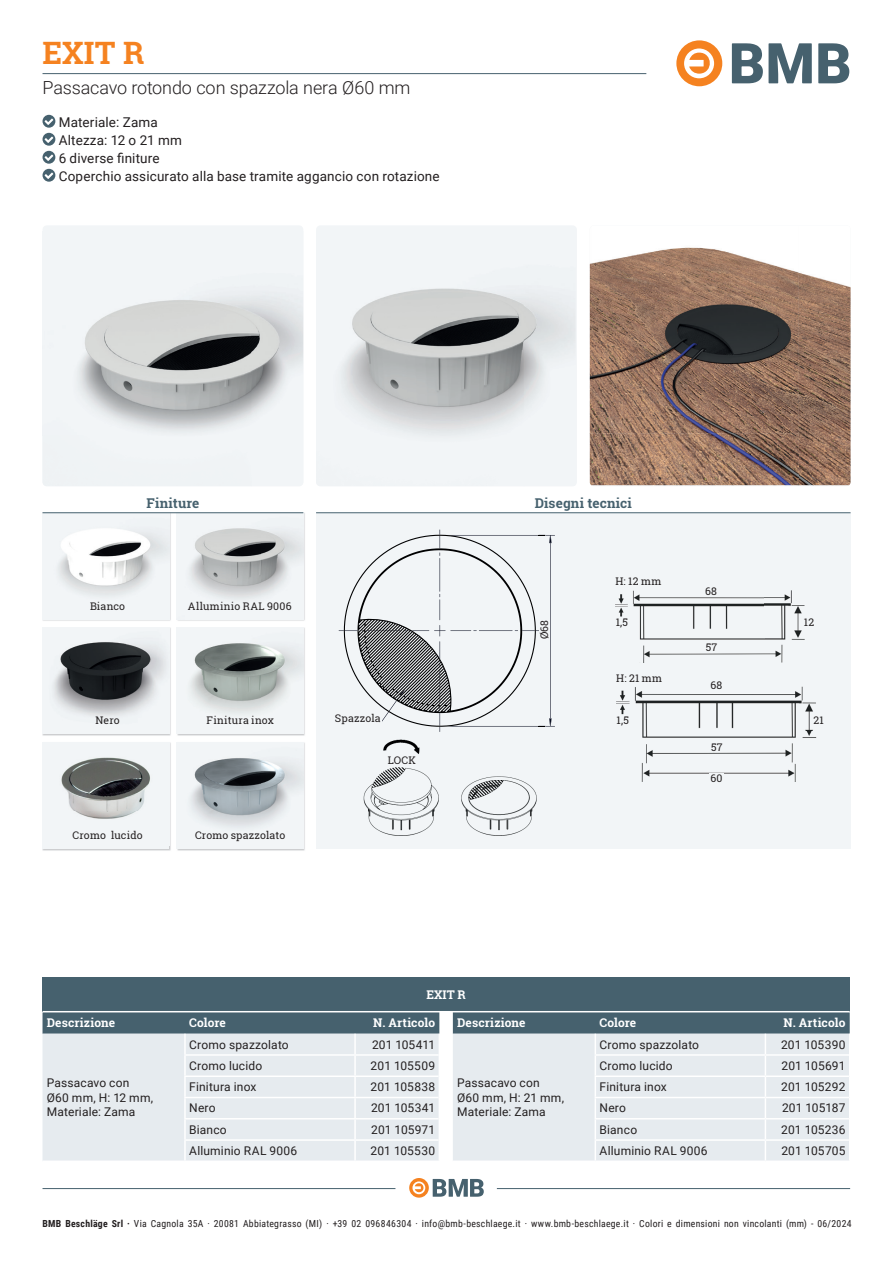
<style>
.page{position:relative;width:893px;height:1263px;background:#fff}
.page>*{position:absolute;margin:0;border:0;box-sizing:border-box;transform-origin:0 0}
.t1{font:700 30.9px "Roboto Slab";color:#f58220}
.t2{font:300 18px "Roboto";letter-spacing:-.005em;color:#231f20}
.t3{font:13.5px/18px "Roboto";letter-spacing:.01em;color:#231f20}
.t4{font:700 13.5px "Roboto Slab";letter-spacing:.01em;color:#46616e}
.t5{font:12px/14.4px "Roboto";letter-spacing:.015em;color:#231f20}
.t6{font:700 12px "Roboto Slab";letter-spacing:.01em;color:#fff}
.t7{font:10.5px "Roboto Slab";letter-spacing:.015em;color:#231f20}
.t8{font:10.05px "ISOCPEUR";color:#080c1f}
.t9{font:9.75px "Roboto Condensed";letter-spacing:.025em;color:#231f20}
.s1{font-weight:700}
</style>
<div class="page">
<hr style="left:43px;top:73px;width:603px;height:1px;background:#46616e">
<hr style="left:43px;top:1188px;width:352px;height:1px;background:#46616e">
<hr style="left:497px;top:1188px;width:353px;height:1px;background:#46616e">
<svg style="left:732px;top:43px;width:80px;height:40px"></svg>
<svg style="left:818px;top:43px;width:31px;height:40px"></svg>
<svg style="left:676px;top:40px;width:46px;height:46px"></svg>
<svg style="left:409px;top:1178px;width:75px;height:19px"></svg>
<div style="left:316px;top:225px;width:261px;height:261px;background:#f2f5f7;border-radius:4px"></div>
<img style="left:342px;top:288px;width:233px;height:146px">
<img style="left:590px;top:247px;width:261px;height:238px">
<div style="left:316px;top:513px;width:534px;height:336px;background:#f2f5f7"></div>
<div style="left:43px;top:225px;width:260px;height:261px;background:#f2f5f7;border-radius:4px"></div>
<img style="left:43px;top:295px;width:260px;height:191px">
<img style="left:615px;top:590px;width:190px;height:72px">
<div style="left:703px;top:586px;width:15px;height:10px;background:#f2f5f7"></div>
<div style="left:703px;top:642px;width:15px;height:11px;background:#f2f5f7"></div>
<div style="left:802px;top:617px;width:14px;height:10px;background:#f2f5f7"></div>
<div style="left:615px;top:617px;width:14px;height:10px;background:#f2f5f7"></div>
<img style="left:616px;top:686px;width:201px;height:96px">
<div style="left:709px;top:680px;width:15px;height:11px;background:#f2f5f7"></div>
<div style="left:811px;top:715px;width:15px;height:11px;background:#f2f5f7"></div>
<div style="left:709px;top:742px;width:15px;height:10px;background:#f2f5f7"></div>
<div style="left:709px;top:773px;width:15px;height:11px;background:#f2f5f7"></div>
<div style="left:615px;top:715px;width:15px;height:11px;background:#f2f5f7"></div>
<svg style="left:339px;top:529px;width:216px;height:203px"></svg>
<div style="left:539px;top:611px;width:10px;height:37px;background:#f2f5f7"></div>
<img style="left:363px;top:767px;width:76px;height:69px">
<img style="left:383px;top:739px;width:37px;height:15px">
<img style="left:461px;top:776px;width:76px;height:60px">
<img style="left:42px;top:512px;width:129px;height:109px">
<img style="left:43px;top:513px;width:126px;height:106px">
<img style="left:42px;top:627px;width:129px;height:109px">
<img style="left:43px;top:628px;width:126px;height:106px">
<img style="left:42px;top:742px;width:129px;height:109px">
<div style="left:43px;top:742px;width:126px;height:107px;background:#f2f5f7"></div>
<img style="left:61px;top:757px;width:89px;height:62px">
<img style="left:176px;top:512px;width:129px;height:109px">
<img style="left:177px;top:513px;width:126px;height:106px">
<img style="left:176px;top:627px;width:129px;height:109px">
<img style="left:177px;top:628px;width:126px;height:106px">
<img style="left:176px;top:742px;width:129px;height:109px">
<img style="left:177px;top:742px;width:126px;height:107px">
<svg style="left:43px;top:115px;width:12px;height:67px"></svg>
<div style="left:43px;top:978px;width:807px;height:34px;background:#46616e"></div>
<hr style="left:43px;top:1011px;width:807px;height:1px;background:#fff">
<svg style="left:43px;top:1012px;width:397px;height:148px;background:#d0d8dd"></svg>
<svg style="left:453px;top:1012px;width:397px;height:148px;background:#d0d8dd"></svg>
<hr style="left:316px;top:512px;width:535px;height:1px;background:#46616e">
<hr style="left:43px;top:512px;width:260px;height:1px;background:#46616e">
<div style="left:343px;top:713px;width:38px;height:10px;background:#f2f5f7"></div>
<h1 class="t1" style="left:43px;top:32px;width:103px">EXIT R</h1>
<h2 class="t2" style="left:43px;top:75px;width:370px">Passacavo rotondo con spazzola nera Ø60 mm</h2>
<p class="t3" style="left:59px;top:112px;width:382px">Materiale: Zama<br>Altezza: 12 o 21 mm<br>6 diverse finiture<br>Coperchio assicurato alla base tramite aggancio con rotazione</p>
<p class="t4" style="left:146px;top:493px;width:55px">Finiture</p>
<p class="t4" style="left:535px;top:493px;width:99px">Disegni tecnici</p>
<p class="t7" style="left:90px;top:599px;width:37px">Bianco</p>
<p class="t7" style="left:96px;top:713px;width:26px">Nero</p>
<p class="t7" style="left:188px;top:599px;width:105px">Alluminio RAL 9006</p>
<p class="t7" style="left:207px;top:713px;width:69px">Finitura inox</p>
<p class="t7" style="left:335px;top:711px;width:47px">Spazzola</p>
<p class="t8" style="left:360px;top:711px;width:21px">Comb</p>
<p class="t7" style="left:388px;top:753px;width:30px">LOCK</p>
<p class="t7" style="left:537px;top:639px;width:21px;rotate:-90deg">Ø68</p>
<p class="t8" style="left:538px;top:629px;width:11px;rotate:-90deg">88</p>
<p class="t7" style="left:615px;top:574px;width:47px">H: 12 mm</p>
<p class="t7" style="left:705px;top:583px;width:13px">68</p>
<p class="t7" style="left:616px;top:615px;width:14px">1,5</p>
<p class="t7" style="left:804px;top:615px;width:12px">12</p>
<p class="t7" style="left:616px;top:670px;width:47px">H: 21 mm</p>
<p class="t7" style="left:616px;top:713px;width:14px">1,5</p>
<p class="t7" style="left:706px;top:640px;width:13px">57</p>
<p class="t7" style="left:710px;top:678px;width:13px">68</p>
<p class="t7" style="left:711px;top:739px;width:13px">57</p>
<p class="t7" style="left:710px;top:771px;width:13px">60</p>
<p class="t7" style="left:814px;top:713px;width:12px">21</p>
<p class="t7" style="left:73px;top:828px;width:71px">Cromo lucido</p>
<p class="t7" style="left:195px;top:828px;width:92px">Cromo spazzolato</p>
<p class="t6" style="left:426px;top:986px;width:41px">EXIT R</p>
<p class="t6" style="left:47px;top:1015px;width:70px">Descrizione</p>
<p class="t6" style="left:189px;top:1015px;width:38px">Colore</p>
<p class="t6" style="left:373px;top:1015px;width:64px">N. Articolo</p>
<p class="t6" style="left:457px;top:1015px;width:70px">Descrizione</p>
<p class="t6" style="left:600px;top:1015px;width:38px">Colore</p>
<p class="t6" style="left:783px;top:1015px;width:64px">N. Articolo</p>
<p class="t5" style="left:47px;top:1075px;width:108px">Passacavo con<br>Ø60 mm, H: 12 mm,<br>Materiale: Zama</p>
<p class="t5" style="left:189px;top:1037px;width:101px">Cromo spazzolato</p>
<p class="t5" style="left:372px;top:1037px;width:65px">201 105411</p>
<p class="t5" style="left:189px;top:1058px;width:75px">Cromo lucido</p>
<p class="t5" style="left:371px;top:1058px;width:66px">201 105509</p>
<p class="t5" style="left:189px;top:1079px;width:69px">Finitura inox</p>
<p class="t5" style="left:371px;top:1079px;width:66px">201 105838</p>
<p class="t5" style="left:189px;top:1100px;width:28px">Nero</p>
<p class="t5" style="left:371px;top:1100px;width:66px">201 105341</p>
<p class="t5" style="left:189px;top:1122px;width:39px">Bianco</p>
<p class="t5" style="left:371px;top:1122px;width:65px">201 105971</p>
<p class="t5" style="left:189px;top:1143px;width:110px">Alluminio RAL 9006</p>
<p class="t5" style="left:371px;top:1143px;width:66px">201 105530</p>
<p class="t5" style="left:457px;top:1075px;width:109px">Passacavo con<br>Ø60 mm, H: 21 mm,<br>Materiale: Zama</p>
<p class="t5" style="left:600px;top:1037px;width:101px">Cromo spazzolato</p>
<p class="t5" style="left:781px;top:1037px;width:66px">201 105390</p>
<p class="t5" style="left:600px;top:1058px;width:75px">Cromo lucido</p>
<p class="t5" style="left:781px;top:1058px;width:65px">201 105691</p>
<p class="t5" style="left:600px;top:1079px;width:69px">Finitura inox</p>
<p class="t5" style="left:781px;top:1079px;width:66px">201 105292</p>
<p class="t5" style="left:600px;top:1100px;width:28px">Nero</p>
<p class="t5" style="left:782px;top:1100px;width:65px">201 105187</p>
<p class="t5" style="left:600px;top:1122px;width:39px">Bianco</p>
<p class="t5" style="left:781px;top:1122px;width:66px">201 105236</p>
<p class="t5" style="left:600px;top:1143px;width:110px">Alluminio RAL 9006</p>
<p class="t5" style="left:781px;top:1143px;width:66px">201 105705</p>
<p class="t9" style="left:43px;top:1217px;width:810px"><span class="s1">BMB Beschläge Srl ·</span> Via Cagnola 35A · 20081 Abbiategrasso (MI) · +39 02 096846304 · info@bmb-beschlaege.it · www.bmb-beschlaege.it · Colori e dimensioni non vincolanti (mm) - 06/2024</p>
</div>
